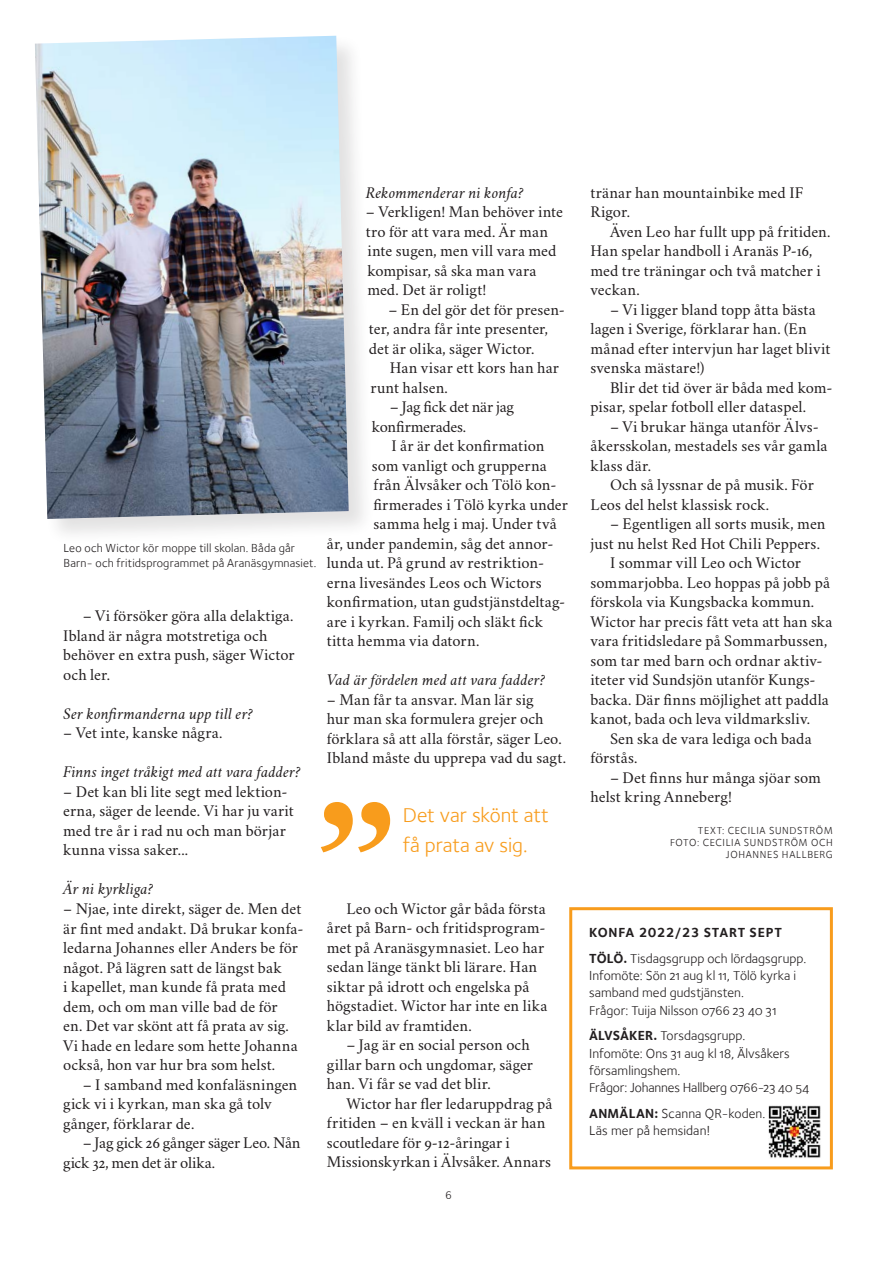
<style>
.page{position:relative;width:893px;height:1263px;background:#fff}
.page>*{position:absolute;margin:0;border:0;box-sizing:border-box;transform-origin:0 0}
.Svk20_-_ingress_-_fo{font:21px/30px "Foundry Sterling Book OSF";letter-spacing:-.01em;color:#f89c1c}
.Svk20_-_bröd_-_crims{font:16.5px/19.5px "Crimson Svk 2.0";letter-spacing:.005em;color:#231f20}
.Svk20_-_bröd_-_crims-2{font:italic 16.5px "Crimson Svk 2.0";letter-spacing:.005em;color:#231f20}
.Svk20_-_bröd_-_crims-3{font:16.5px/19.5px "Crimson Svk 2.0";letter-spacing:-.015em;color:#231f20}
.Svk20_-_fakta_-_foun{font:13.5px/17.2px "Foundry Sterling Book OSF";color:#231f20}
.Svk20_-_fakta_-_indr{font:13.5px/17.2px "Foundry Sterling Book OSF";letter-spacing:.01em;color:#231f20}
.Svk20_-_fakta_-_foun-2{font:700 13.5px "Foundry Sterling";letter-spacing:.045em;color:#231f20}
.Svk20_-_bildtext_-_f{font:12px/15px "Foundry Sterling Book OSF";letter-spacing:.015em;color:#231f20}
.Svk20_-_byline_-_fou{font:10.5px/12px "Foundry Sterling Book OSF";letter-spacing:.065em;color:#231f20;text-align:right}
.s1{font-family:"Foundry Sterling";font-weight:700}
.s2{font-family:"Foundry Sterling Bold OSF"}
</style>
<div class="page">
<div style="left:33px;top:34px;width:342px;height:511px;background:#231f20;opacity:.13"></div>
<img style="left:35px;top:36px;width:314px;height:483px">
<div style="left:569px;top:907px;width:264px;height:262px;border:3px solid #f89c1c"></div>
<svg style="left:321px;top:802px;width:69px;height:50px"></svg>
<img style="left:768px;top:1105px;width:53px;height:53px">
<p class="Svk20_-_bildtext_-_f" style="left:64px;top:541px;width:254px">Leo och Wictor kör moppe till skolan. Båda går<br>Barn- och fritidsprogrammet på Aranäsgymnasiet.</p>
<p class="Svk20_-_bröd_-_crims" style="left:63px;top:605px;width:233px;text-indent:20px">– Vi försöker göra alla delaktiga.<br>Ibland är några motstretiga och behöver en extra push, säger Wictor och ler.</p>
<p class="Svk20_-_bröd_-_crims-2" style="left:63px;top:703px;width:191px">Ser konfirmanderna upp till er?</p>
<p class="Svk20_-_bröd_-_crims" style="left:63px;top:722px;width:161px">– Vet inte, kanske några.</p>
<p class="Svk20_-_bröd_-_crims-2" style="left:63px;top:762px;width:239px">Finns inget tråkigt med att vara fadder?</p>
<p class="Svk20_-_bröd_-_crims" style="left:63px;top:781px;width:232px">– Det kan bli lite segt med lektion&shy;erna, säger de leende. Vi har ju varit med tre år i rad nu och man börjar kunna vissa saker...</p>
<p class="Svk20_-_bröd_-_crims-2" style="left:63px;top:879px;width:91px">Är ni kyrkliga?</p>
<p class="Svk20_-_bröd_-_crims" style="left:63px;top:898px;width:242px">– Njae, inte direkt, säger de. Men det är fint med andakt. Då brukar konfa&shy;ledarna Johannes eller Anders be för något. På lägren satt de längst bak<br>i kapellet, man kunde få prata med dem, och om man ville bad de för<br>en. Det var skönt att få prata av sig.<br>Vi hade en ledare som hette Johanna också, hon var hur bra som helst.</p>
<p class="Svk20_-_bröd_-_crims" style="left:63px;top:1073px;width:235px;text-indent:20px">– I samband med konfaläsningen gick vi i kyrkan, man ska gå tolv gånger, förklarar de.</p>
<p class="Svk20_-_bröd_-_crims-3" style="left:63px;top:1132px;width:239px;text-indent:20px">– Jag gick 26 gånger säger Leo. Nån gick 32, men det är olika.</p>
<p class="Svk20_-_bröd_-_crims-2" style="left:366px;top:182px;width:159px">Rekommenderar ni konfa?</p>
<p class="Svk20_-_bröd_-_crims" style="left:366px;top:201px;width:199px">– Verkligen! Man behöver inte tro för att vara med. Är man inte sugen, men vill vara med kompisar, så ska man vara med. Det är roligt!</p>
<p class="Svk20_-_bröd_-_crims" style="left:369px;top:299px;width:198px;text-indent:19px">– En del gör det för presen&shy;ter, andra får inte presenter, det är olika, säger Wictor.</p>
<p class="Svk20_-_bröd_-_crims" style="left:370px;top:357px;width:190px;text-indent:20px">Han visar ett kors han har runt halsen.</p>
<p class="Svk20_-_bröd_-_crims-3" style="left:372px;top:396px;width:144px;text-indent:18px">– Jag fick det när jag konfirmerades.</p>
<p class="Svk20_-_bröd_-_crims" style="left:391px;top:435px;width:155px">I år är det konfirmation</p>
<p class="Svk20_-_bröd_-_crims" style="left:372px;top:455px;width:176px">som vanligt och grupperna</p>
<p class="Svk20_-_bröd_-_crims" style="left:373px;top:474px;width:185px">från Älvsåker och Tölö kon-</p>
<p class="Svk20_-_bröd_-_crims" style="left:373px;top:494px;width:196px">firmerades i Tölö kyrka under</p>
<p class="Svk20_-_bröd_-_crims" style="left:373px;top:513px;width:185px">samma helg i maj. Under två</p>
<p class="Svk20_-_bröd_-_crims" style="left:327px;top:533px;width:228px">år, under pandemin, såg det annor-</p>
<p class="Svk20_-_bröd_-_crims" style="left:327px;top:552px;width:219px">lunda ut. På grund av restriktion-</p>
<p class="Svk20_-_bröd_-_crims" style="left:327px;top:572px;width:216px">erna livesändes Leos och Wictors</p>
<p class="Svk20_-_bröd_-_crims" style="left:327px;top:591px;width:240px">konfirmation, utan gudstjänstdeltag-</p>
<p class="Svk20_-_bröd_-_crims" style="left:327px;top:611px;width:218px">are i kyrkan. Familj och släkt fick</p>
<p class="Svk20_-_bröd_-_crims" style="left:327px;top:630px;width:154px">titta hemma via datorn.</p>
<p class="Svk20_-_bröd_-_crims-2" style="left:327px;top:670px;width:220px">Vad är fördelen med att vara fadder?</p>
<p class="Svk20_-_bröd_-_crims" style="left:327px;top:689px;width:241px">– Man får ta ansvar. Man lär sig<br>hur man ska formulera grejer och förklara så att alla förstår, säger Leo.<br>Ibland måste du upprepa vad du sagt.</p>
<p class="Svk20_-_ingress_-_fo" style="left:403px;top:800px;width:148px">Det var skönt att få prata av sig.</p>
<p class="Svk20_-_bröd_-_crims" style="left:327px;top:897px;width:222px;text-indent:20px">Leo och Wictor går båda första året på Barn- och fritidsprogram&shy;met på Aranäsgymnasiet. Leo har sedan länge tänkt bli lärare. Han siktar på idrott och engelska på högstadiet. Wictor har inte en lika klar bild av framtiden.</p>
<p class="Svk20_-_bröd_-_crims" style="left:327px;top:1034px;width:208px;text-indent:20px">– Jag är en social person och gillar barn och ungdomar, säger han. Vi får se vad det blir.</p>
<p class="Svk20_-_bröd_-_crims" style="left:327px;top:1092px;width:227px;text-indent:20px">Wictor har fler ledaruppdrag på fritiden – en kväll i veckan är han scoutledare för 9-12-åringar i Missionskyrkan i Älvsåker. Annars</p>
<p class="Svk20_-_bildtext_-_f" style="left:445px;top:1188px;width:8px">6</p>
<p class="Svk20_-_bröd_-_crims" style="left:590px;top:182px;width:214px">tränar han mountainbike med IF<br>Rigor.</p>
<p class="Svk20_-_bröd_-_crims" style="left:590px;top:221px;width:241px;text-indent:20px">Även Leo har fullt upp på fritiden.<br>Han spelar handboll i Aranäs P-16, med tre träningar och två matcher i veckan.</p>
<p class="Svk20_-_bröd_-_crims" style="left:590px;top:299px;width:241px;text-indent:20px">– Vi ligger bland topp åtta bästa lagen i Sverige, förklarar han. (En månad efter intervjun har laget blivit svenska mästare!)</p>
<p class="Svk20_-_bröd_-_crims" style="left:590px;top:377px;width:244px;text-indent:20px">Blir det tid över är båda med kom&shy;pisar, spelar fotboll eller dataspel.</p>
<p class="Svk20_-_bröd_-_crims" style="left:590px;top:416px;width:239px;text-indent:20px">– Vi brukar hänga utanför Älvs&shy;åkersskolan, mestadels ses vår gamla klass där.</p>
<p class="Svk20_-_bröd_-_crims" style="left:590px;top:474px;width:225px;text-indent:20px">Och så lyssnar de på musik. För<br>Leos del helst klassisk rock.</p>
<p class="Svk20_-_bröd_-_crims" style="left:590px;top:513px;width:236px;text-indent:20px">– Egentligen all sorts musik, men just nu helst Red Hot Chili Peppers.</p>
<p class="Svk20_-_bröd_-_crims" style="left:590px;top:552px;width:243px;text-indent:20px">I sommar vill Leo och Wictor sommarjobba. Leo hoppas på jobb på förskola via Kungsbacka kommun.<br>Wictor har precis fått veta att han ska vara fritidsledare på Sommarbussen, som tar med barn och ordnar aktiv&shy;iteter vid Sundsjön utanför Kungs&shy;backa. Där finns möjlighet att paddla kanot, bada och leva vildmarksliv.</p>
<p class="Svk20_-_bröd_-_crims" style="left:590px;top:728px;width:223px;text-indent:20px">Sen ska de vara lediga och bada förstås.</p>
<p class="Svk20_-_bröd_-_crims" style="left:590px;top:767px;width:232px;text-indent:20px">– Det finns hur många sjöar som helst kring Anneberg!</p>
<p class="Svk20_-_byline_-_fou" style="left:698px;top:824px;width:136px">TEXT: CECILIA SUNDSTRÖM</p>
<p class="Svk20_-_byline_-_fou" style="left:670px;top:836px;width:164px">FOTO: CECILIA SUNDSTRÖM OCH<br>JOHANNES HALLBERG</p>
<p class="Svk20_-_fakta_-_foun-2" style="left:589px;top:924px;width:194px">KONFA 2022/23 START SEPT</p>
<p class="Svk20_-_fakta_-_foun" style="left:589px;top:949px;width:219px"><span class="s1">TÖLÖ.</span> Tisdagsgrupp och lördagsgrupp.<br>Infomöte: Sön 21 aug kl 11, Tölö kyrka i samband med gudstjänsten.<br>Frågor: Tuija Nilsson 0766 23 40 31</p>
<p class="Svk20_-_fakta_-_foun" style="left:589px;top:1027px;width:221px"><span class="s1">ÄLVSÅKER.</span> Torsdagsgrupp.<br>Infomöte: Ons 31 aug kl 18, Älvsåkers församlingshem.<br>Frågor: Johannes Hallberg 0766-23 40 54</p>
<p class="Svk20_-_fakta_-_indr" style="left:589px;top:1104px;width:178px"><span class="s2">ANMÄLAN:</span> Scanna QR-koden.<br>Läs mer på hemsidan!</p>
</div>
